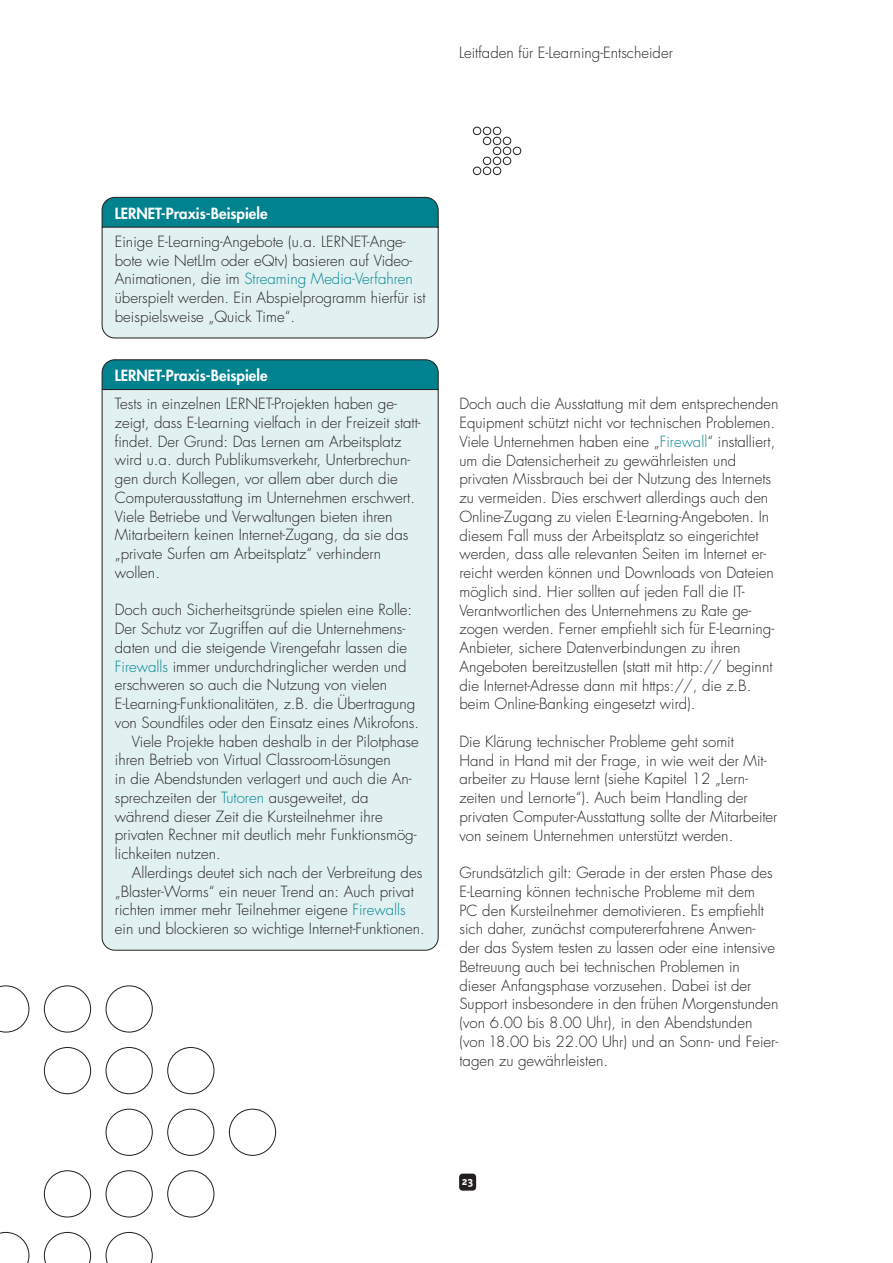
<style>
.page{position:relative;width:893px;height:1263px;background:#fff}
.page>*{position:absolute;margin:0;border:0;box-sizing:border-box;transform-origin:0 0}
.t1{font:300 15px/18.8px "Futura";color:#231f20}
.t2{font:800 15px "Futura";color:#fff}
.t3{font:700 12.75px "Triplex Serif";color:#fff}
.s1{color:#00828f}
</style>
<div class="page">
<div style="left:459px;top:1174px;width:17px;height:17px;background:#231f20;border-radius:3px"></div>
<svg style="left:0;top:985px;width:276px;height:278px"></svg>
<svg style="left:473px;top:127px;width:48px;height:48px"></svg>
<svg style="left:102px;top:197px;width:336px;height:141px;background:#afd5d8"></svg>
<svg style="left:102px;top:359px;width:336px;height:592px;background:#d2e7e7"></svg>
<p class="t1" style="left:459px;top:44px;width:215px">Leitfaden für E-Learning-Entscheider</p>
<p class="t2" style="left:115px;top:206px;width:154px">LERNET-Praxis-Beispiele</p>
<p class="t1" style="left:115px;top:233px;width:312px">Einige E-Learning-Angebote (u.a. LERNET-Ange&shy;bote wie NetLIm oder eQtv) basieren auf Video-Animationen, die im <span class="s1">Streaming Media-Verfahren </span>überspielt werden. Ein Abspielprogramm hierfür ist beispielsweise „Quick Time“.</p>
<p class="t2" style="left:115px;top:369px;width:154px">LERNET-Praxis-Beispiele</p>
<p class="t1" style="left:115px;top:396px;width:307px">Tests in einzelnen LERNET-Projekten haben ge&shy;zeigt, dass E-Learning vielfach in der Freizeit statt&shy;findet. Der Grund: Das Lernen am Arbeitsplatz wird u.a. durch Publikumsverkehr, Unterbrechun&shy;gen durch Kollegen, vor allem aber durch die Computerausstattung im Unternehmen erschwert.<br>Viele Betriebe und Verwaltungen bieten ihren Mitarbeitern keinen Internet-Zugang, da sie das „private Surfen am Arbeitsplatz“ verhindern wollen.</p>
<p class="t1" style="left:115px;top:602px;width:299px">Doch auch Sicherheitsgründe spielen eine Rolle:</p>
<p class="t1" style="left:115px;top:621px;width:292px">Der Schutz vor Zugriffen auf die Unternehmens-</p>
<p class="t1" style="left:115px;top:639px;width:294px">daten und die steigende Virengefahr lassen die</p>
<p class="t1" style="left:115px;top:658px;width:293px"><span class="s1">Firewalls</span> immer undurchdringlicher werden und</p>
<p class="t1" style="left:115px;top:677px;width:274px">erschweren so auch die Nutzung von vielen</p>
<p class="t1" style="left:115px;top:696px;width:302px">E-Learning-Funktionalitäten, z.B. die Übertragung</p>
<p class="t1" style="left:115px;top:714px;width:306px">von Soundfiles oder den Einsatz eines Mikrofons.</p>
<p class="t1" style="left:132px;top:733px;width:288px">Viele Projekte haben deshalb in der Pilotphase</p>
<p class="t1" style="left:115px;top:752px;width:277px">ihren Betrieb von Virtual Classroom-Lösungen</p>
<p class="t1" style="left:115px;top:771px;width:298px">in die Abendstunden verlagert und auch die An-</p>
<p class="t1" style="left:115px;top:789px;width:255px">sprechzeiten der <span class="s1">Tutoren</span> ausgeweitet, da</p>
<p class="t1" style="left:115px;top:808px;width:269px">während dieser Zeit die Kursteilnehmer ihre</p>
<p class="t1" style="left:115px;top:827px;width:303px">privaten Rechner mit deutlich mehr Funktionsmög-</p>
<p class="t1" style="left:115px;top:846px;width:107px">lichkeiten nutzen.</p>
<p class="t1" style="left:132px;top:864px;width:292px">Allerdings deutet sich nach der Verbreitung des</p>
<p class="t1" style="left:115px;top:883px;width:300px">„Blaster-Worms“ ein neuer Trend an: Auch privat</p>
<p class="t1" style="left:115px;top:902px;width:292px">richten immer mehr Teilnehmer eigene <span class="s1">Firewalls</span></p>
<p class="t1" style="left:115px;top:921px;width:311px">ein und blockieren so wichtige Internet-Funktionen.</p>
<p class="t1" style="left:459px;top:396px;width:320px">Doch auch die Ausstattung mit dem entsprechenden Equipment schützt nicht vor technischen Problemen.<br>Viele Unternehmen haben eine „<span class="s1">Firewall</span>“ installiert, um die Datensicherheit zu gewährleisten und privaten Missbrauch bei der Nutzung des Internets zu vermeiden. Dies erschwert allerdings auch den Online-Zugang zu vielen E-Learning-Angeboten. In diesem Fall muss der Arbeitsplatz so eingerichtet werden, dass alle relevanten Seiten im Internet er&shy;reicht werden können und Downloads von Dateien möglich sind. Hier sollten auf jeden Fall die IT-Verantwortlichen des Unternehmens zu Rate ge&shy;zogen werden. Ferner empfiehlt sich für E-Learning-Anbieter, sichere Datenverbindungen zu ihren Angeboten bereitzustellen (statt mit http:// beginnt die Internet-Adresse dann mit https://, die z.B. beim Online-Banking eingesetzt wird).</p>
<p class="t1" style="left:459px;top:733px;width:319px">Die Klärung technischer Probleme geht somit<br>Hand in Hand mit der Frage, in wie weit der Mit&shy;arbeiter zu Hause lernt (siehe Kapitel 12 „Lern&shy;zeiten und Lernorte“). Auch beim Handling der privaten Computer-Ausstattung sollte der Mitarbeiter von seinem Unternehmen unterstützt werden.</p>
<p class="t1" style="left:459px;top:865px;width:320px">Grundsätzlich gilt: Gerade in der ersten Phase des E-Learning können technische Probleme mit dem<br>PC den Kursteilnehmer demotivieren. Es empfiehlt sich daher, zunächst computererfahrene Anwen&shy;der das System testen zu lassen oder eine intensive Betreuung auch bei technischen Problemen in dieser Anfangsphase vorzusehen. Dabei ist der Support insbesondere in den frühen Morgenstunden (von 6.00 bis 8.00 Uhr), in den Abendstunden (von 18.00 bis 22.00 Uhr) und an Sonn- und Feier&shy;tagen zu gewährleisten.</p>
<p class="t3" style="left:462px;top:1175px;width:13px">23</p>
</div>
